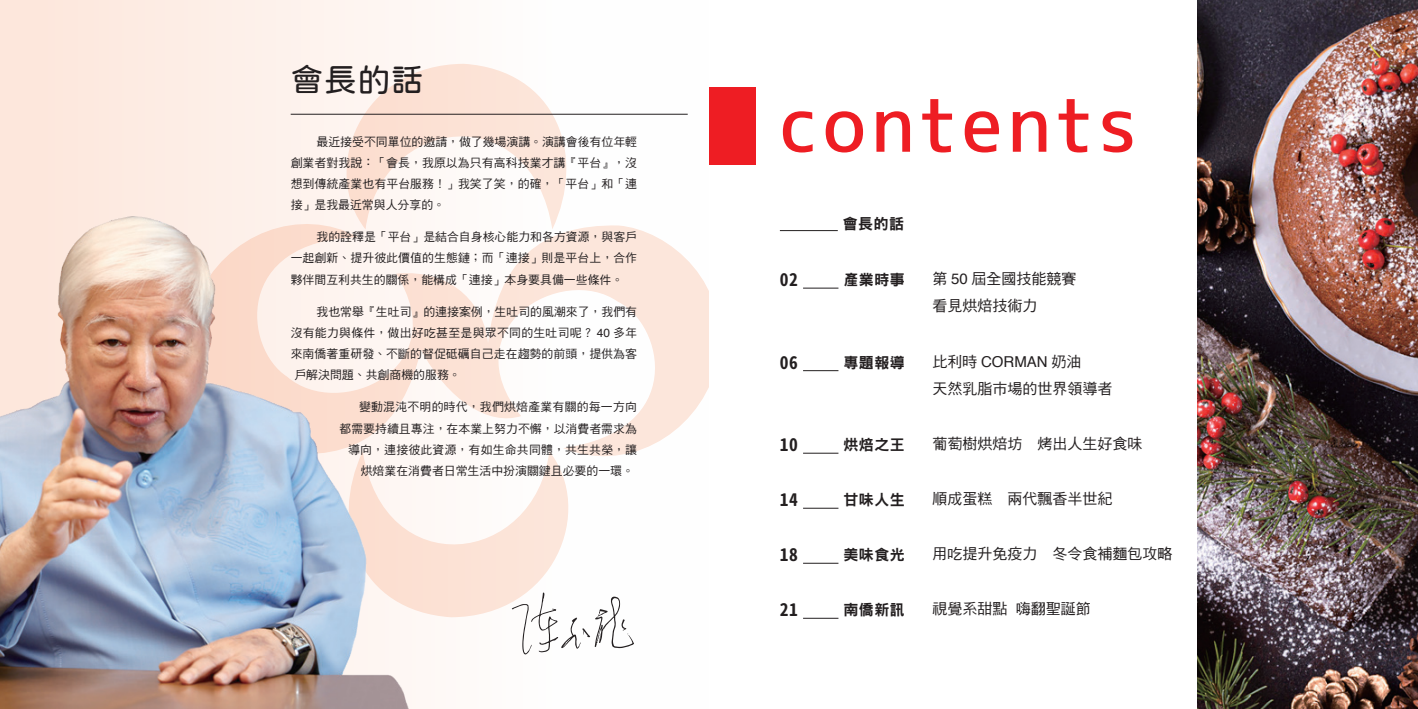
<style>
.page{position:relative;width:1418px;height:709px;background:#fff}
.page>*{position:absolute;margin:0;border:0;box-sizing:border-box;transform-origin:0 0}
.t1{font:76.25px "mplus 1 c medium";letter-spacing:.055em;color:#ee1d23}
.t2{font:32.5px "jf openhuninn 1.1";color:#231f20}
.t3{font:17.5px "Gen Jyuu Gothic L Monospace Bold";letter-spacing:.03em;color:#231f20}
.t4{font:15px/27.5px "DF Hei Std W5";color:#231f20}
.t5{font:15px "DF Hei Std W9";letter-spacing:.03em;color:#231f20}
.t6{font:15px "Helvetica";color:#231f20}
.t7{font:11.88px/21.2px "DF Hei Std W5";letter-spacing:.005em;color:#231f20}
.t8{font:11.88px "DF Hei Std W5";letter-spacing:.025em;color:#231f20}
.s1{font-family:"Helvetica"}
.s2{font-family:"DF Hei Std W5"}
</style>
<div class="page">
<div style="left:0;top:0;width:709px;height:709px;background:linear-gradient(to right,#fde6db,#feffff)"></div>
<svg style="left:188px;top:64px;width:521px;height:553px;fill:#fef9f6"></svg>
<img style="left:0;top:216px;width:413px;height:493px">
<hr style="left:780px;top:230px;width:57px;height:1px;background:#231f20">
<hr style="left:803px;top:288px;width:35px;height:1px;background:#231f20">
<hr style="left:803px;top:370px;width:35px;height:1px;background:#231f20">
<hr style="left:803px;top:453px;width:35px;height:1px;background:#231f20">
<hr style="left:803px;top:508px;width:35px;height:1px;background:#231f20">
<hr style="left:803px;top:563px;width:35px;height:1px;background:#231f20">
<hr style="left:803px;top:618px;width:35px;height:1px;background:#231f20">
<svg style="left:512px;top:592px;width:122px;height:62px"></svg>
<hr style="left:291px;top:114px;width:396px;height:1px;background:#231f20">
<div style="left:709px;top:87px;width:46px;height:78px;background:#ee1d23"></div>
<img style="left:1197px;top:0;width:220px;height:709px">
<h2 class="t2" style="left:291px;top:59px;width:134px">會長的話</h2>
<p class="t7" style="left:316px;top:130px;width:322px">最近接受不同單位的邀請，做了幾場演講。演講會後有位年輕</p>
<p class="t7" style="left:291px;top:152px;width:348px">創業者對我說：「會長，我原以為只有高科技業才講『平台』，沒</p>
<p class="t7" style="left:291px;top:173px;width:348px">想到傳統產業也有平台服務！」我笑了笑，的確，「平台」和「連接」是我最近常與人分享的。</p>
<p class="t7" style="left:291px;top:226px;width:348px;text-align:justify;text-indent:26px">我的詮釋是「平台」是結合自身核心能力和各方資源，與客戶一起創新、提升彼此價值的生態鏈；而「連接」則是平台上，合作夥伴間互利共生的關係，能構成「連接」本身要具備一些條件。</p>
<p class="t7" style="left:316px;top:300px;width:322px">我也常舉『生吐司』的連接案例，生吐司的風潮來了，我們有</p>
<p class="t8" style="left:291px;top:326px;width:348px">沒有能力與條件，做出好吃甚至是與眾不同的生吐司呢？ <span class="s1">40</span> 多年</p>
<p class="t7" style="left:291px;top:343px;width:348px">來南僑著重研發、不斷的督促砥礪自己走在趨勢的前頭，提供為客</p>
<p class="t7" style="left:294px;top:364px;width:168px">戶解決問題、共創商機的服務。</p>
<p class="t7" style="left:339px;top:396px;width:299px;text-align:right">變動混沌不明的時代，我們烘焙產業有關的每一方向<br>都需要持續且專注，在本業上努力不懈，以消費者需求為導向，連接彼此資源，有如生命共同體，共生共榮，讓烘焙業在消費者日常生活中扮演關鍵且必要的一環。</p>
<h1 class="t1" style="left:780px;top:86px;width:358px">contents</h1>
<p class="t5" style="left:842px;top:215px;width:63px">會長的話</p>
<h3 class="t3" style="left:780px;top:267px;width:20px">02</h3>
<p class="t5" style="left:843px;top:272px;width:63px">產業時事</p>
<p class="t4" style="left:932px;top:264px;width:146px">第 <span class="s1">50</span> 屆全國技能競賽看見烘焙技術力</p>
<h3 class="t3" style="left:780px;top:349px;width:20px">06</h3>
<p class="t5" style="left:843px;top:354px;width:63px">專題報導</p>
<p class="t6" style="left:932px;top:350px;width:151px"><span class="s2">比利時</span> CORMAN <span class="s2">奶油</span></p>
<p class="t4" style="left:932px;top:374px;width:181px">天然乳脂市場的世界領導者</p>
<h3 class="t3" style="left:780px;top:432px;width:20px">10</h3>
<p class="t5" style="left:843px;top:437px;width:63px">烘焙之王</p>
<p class="t4" style="left:932px;top:429px;width:211px">葡萄樹烘焙坊 烤出人生好食味</p>
<h3 class="t3" style="left:780px;top:487px;width:20px">14</h3>
<p class="t5" style="left:843px;top:492px;width:63px">甘味人生</p>
<p class="t4" style="left:932px;top:484px;width:181px">順成蛋糕 兩代飄香半世紀</p>
<h3 class="t3" style="left:780px;top:542px;width:20px">18</h3>
<p class="t5" style="left:843px;top:547px;width:63px">美味食光</p>
<p class="t4" style="left:932px;top:539px;width:241px">用吃提升免疫力 冬令食補麵包攻略</p>
<h3 class="t3" style="left:780px;top:597px;width:20px">21</h3>
<p class="t5" style="left:843px;top:602px;width:63px">南僑新訊</p>
<p class="t4" style="left:932px;top:594px;width:160px">視覺系甜點 嗨翻聖誕節</p>
</div>
